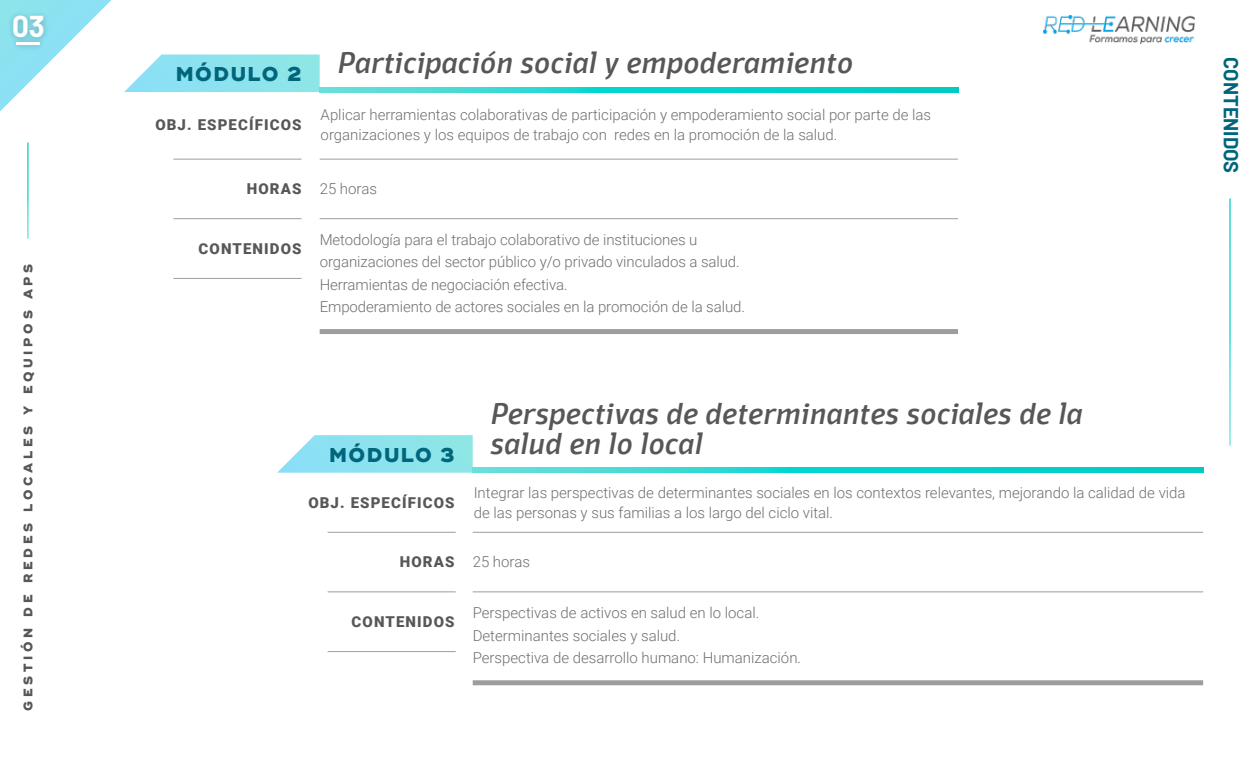
<style>
.page{position:relative;width:1260px;height:765px;background:#fff}
.page>*{position:absolute;margin:0;border:0;box-sizing:border-box;transform-origin:0 0}
.t1{font:italic 500 30px/30px "Domotika";letter-spacing:.025em;color:#575756}
.t2{font:700 29.5px "Barlow";color:#fff}
.t3{font:700 20px "Barlow";color:#00667c}
.t4{font:300 15px/22.5px "Roboto";color:#6f6f6e}
.t5{font:900 15px "Roboto";letter-spacing:.075em;color:#575756}
.t6{font:800 12.5px "Ridley Grotesk";letter-spacing:.3em;color:#575756}
</style>
<div class="page">
<svg style="left:277px;top:435px;width:196px;height:38px;background:#98e5ef"></svg>
<img style="left:1043px;top:16px;width:152px;height:27px">
<hr style="left:328px;top:532px;width:128px;height:1px;background:#9e9d9d">
<hr style="left:328px;top:592px;width:128px;height:1px;background:#9e9d9d">
<hr style="left:328px;top:651px;width:128px;height:1px;background:#9e9d9d">
<hr style="left:473px;top:532px;width:730px;height:1px;background:#9e9d9d">
<hr style="left:473px;top:592px;width:730px;height:1px;background:#9e9d9d">
<div style="left:473px;top:680px;width:730px;height:5px;background:#9e9d9d"></div>
<svg style="left:473px;top:468px;width:730px;height:5px;background:#1dd4cf"></svg>
<svg style="left:0;top:0;width:320px;height:111px"></svg>
<hr style="left:173px;top:159px;width:129px;height:1px;background:#9e9d9d">
<hr style="left:173px;top:218px;width:129px;height:1px;background:#9e9d9d">
<hr style="left:173px;top:278px;width:129px;height:1px;background:#9e9d9d">
<hr style="left:320px;top:159px;width:638px;height:1px;background:#9e9d9d">
<hr style="left:320px;top:218px;width:638px;height:1px;background:#9e9d9d">
<div style="left:320px;top:329px;width:638px;height:5px;background:#9e9d9d"></div>
<svg style="left:320px;top:87px;width:638px;height:5px;background:#1dd4cf"></svg>
<h2 class="t2" style="left:12px;top:8px;width:34px">03</h2>
<p class="t6" style="left:20px;top:711px;width:449px;rotate:-90deg">GESTIÓN DE REDES LOCALES Y EQUIPOS APS</p>
<h1 class="t1" style="left:176px;top:48px;width:677px"><sub>MÓDULO</sub> <sub>2</sub> Participación social y empoderamiento</h1>
<p class="t5" style="left:155px;top:114px;width:148px">OBJ. ESPECÍFICOS</p>
<p class="t4" style="left:321px;top:105px;width:612px;line-height:20px">Aplicar herramientas colaborativas de participación y empoderamiento social por parte de las organizaciones y los equipos de trabajo con redes en la promoción de la salud.</p>
<p class="t5" style="left:247px;top:178px;width:56px">HORAS</p>
<p class="t5" style="left:199px;top:238px;width:104px">CONTENIDOS</p>
<p class="t4" style="left:320px;top:177px;width:59px">25 horas</p>
<p class="t4" style="left:320px;top:228px;width:427px">Metodología para el trabajo colaborativo de instituciones u organizaciones del sector público y/o privado vinculados a salud.<br>Herramientas de negociación efectiva.<br>Empoderamiento de actores sociales en la promoción de la salud.</p>
<h1 class="t1" style="left:329px;top:399px;width:753px;text-indent:160px">Perspectivas de determinantes sociales de la<br><sub>MÓDULO</sub> <sub>3</sub> salud en lo local</h1>
<p class="t5" style="left:308px;top:492px;width:148px">OBJ. ESPECÍFICOS</p>
<p class="t4" style="left:474px;top:482px;width:713px;line-height:20px">Integrar las perspectivas de determinantes sociales en los contextos relevantes, mejorando la calidad de vida de las personas y sus familias a los largo del ciclo vital.</p>
<p class="t5" style="left:400px;top:551px;width:56px">HORAS</p>
<p class="t5" style="left:352px;top:611px;width:104px">CONTENIDOS</p>
<p class="t4" style="left:473px;top:550px;width:59px">25 horas</p>
<p class="t4" style="left:473px;top:601px;width:330px">Perspectivas de activos en salud en lo local.<br>Determinantes sociales y salud.<br>Perspectiva de desarrollo humano: Humanización.</p>
<h3 class="t3" style="left:1243px;top:57px;width:118px;rotate:90deg">CONTENIDOS</h3>
</div>
